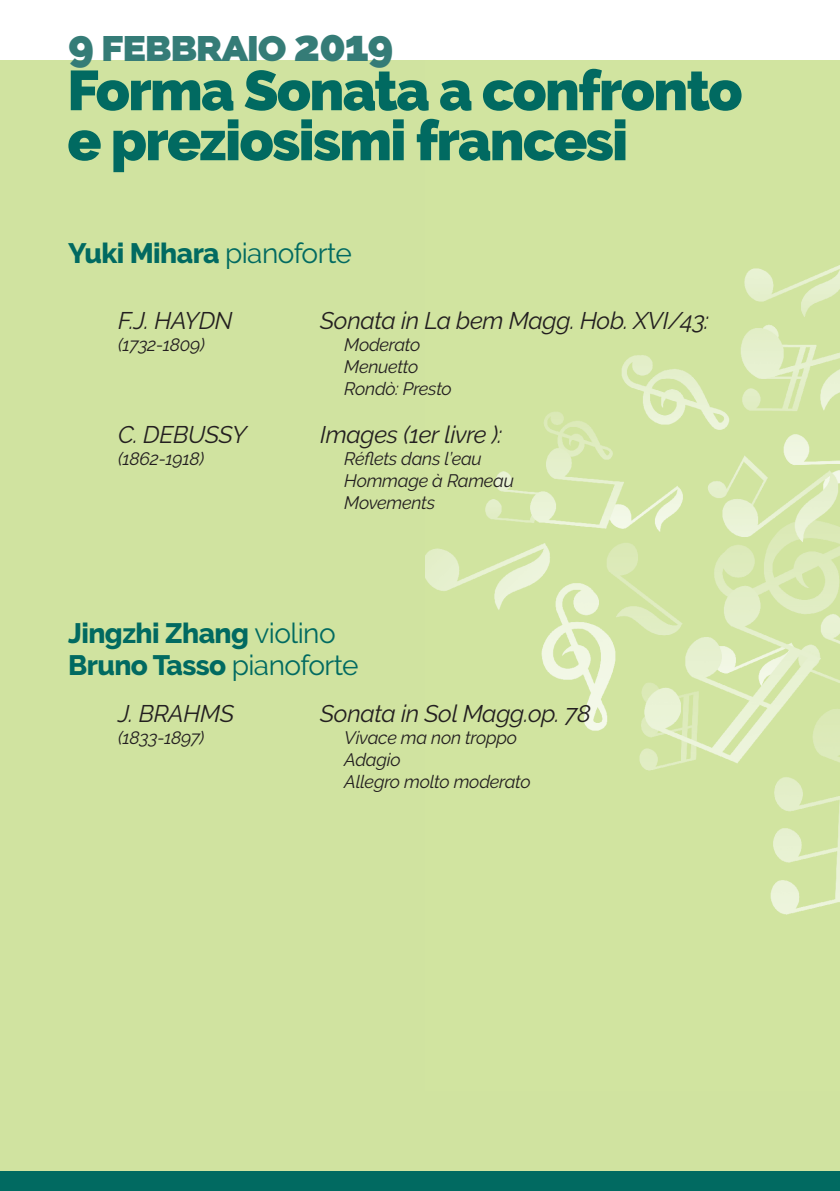
<style>
.page{position:relative;width:840px;height:1191px;background:#fff}
.page>*{position:absolute;margin:0;border:0;box-sizing:border-box;transform-origin:0 0}
.t1{font:900 56px/50px "Raleway";letter-spacing:-.03em;color:#016a61}
.t2{font:900 44px "Raleway";letter-spacing:-.03em;color:#357c77}
.t3{font:800 28px/32px "Raleway";letter-spacing:-.02em;color:#016a61}
.t4{font:italic 24px "Raleway";letter-spacing:-.015em;color:#231f20}
.t5{font:italic 18px/22px "Raleway";letter-spacing:-.015em;color:#231f20}
.s1{font-weight:400}
</style>
<div class="page">
<div style="left:0;top:60px;width:839px;height:1113px;background:#d0e3a0"></div>
<img style="left:425px;top:265px;width:414px;height:650px">
<div style="left:0;top:1171px;width:839px;height:20px;background:#016a61"></div>
<h2 class="t2" style="left:68px;top:20px;width:327px">9 febbraio 2019</h2>
<h1 class="t1" style="left:67px;top:66px;width:676px">Forma Sonata a confronto e preziosismi francesi</h1>
<h3 class="t3" style="left:68px;top:237px;width:285px">Yuki Mihara <span class="s1">pianoforte</span></h3>
<h3 class="t4" style="left:118px;top:306px;width:116px">F.J. Haydn</h3>
<h3 class="t4" style="left:320px;top:306px;width:390px">Sonata in La bem Magg. Hob. XVI/43:</h3>
<p class="t5" style="left:118px;top:333px;width:88px">(1732-1809)</p>
<p class="t5" style="left:344px;top:333px;width:109px">Moderato<br>Menuetto<br>Rondò: Presto</p>
<h3 class="t4" style="left:118px;top:420px;width:130px">C. Debuss y</h3>
<h3 class="t4" style="left:320px;top:420px;width:183px">Images (1er livre ):</h3>
<p class="t5" style="left:118px;top:447px;width:88px">(1862-1918)</p>
<p class="t5" style="left:344px;top:447px;width:171px">Réflets dans l’eau<br>Hommage à Rameau<br>Movements</p>
<h3 class="t3" style="left:68px;top:617px;width:292px">Jingzhi Zhang <span class="s1">violino<br></span>Bruno Tasso <span class="s1">pianoforte</span></h3>
<h3 class="t4" style="left:118px;top:699px;width:84px">J. Brahms</h3>
<h3 class="t4" style="left:320px;top:699px;width:272px">Sonata in Sol Magg.op. 78</h3>
<p class="t5" style="left:118px;top:726px;width:88px">(1833-1897)</p>
<p class="t5" style="left:344px;top:726px;width:188px">Vivace ma non troppo<br>A dagio<br>A llegro molto moderato</p>
</div>
